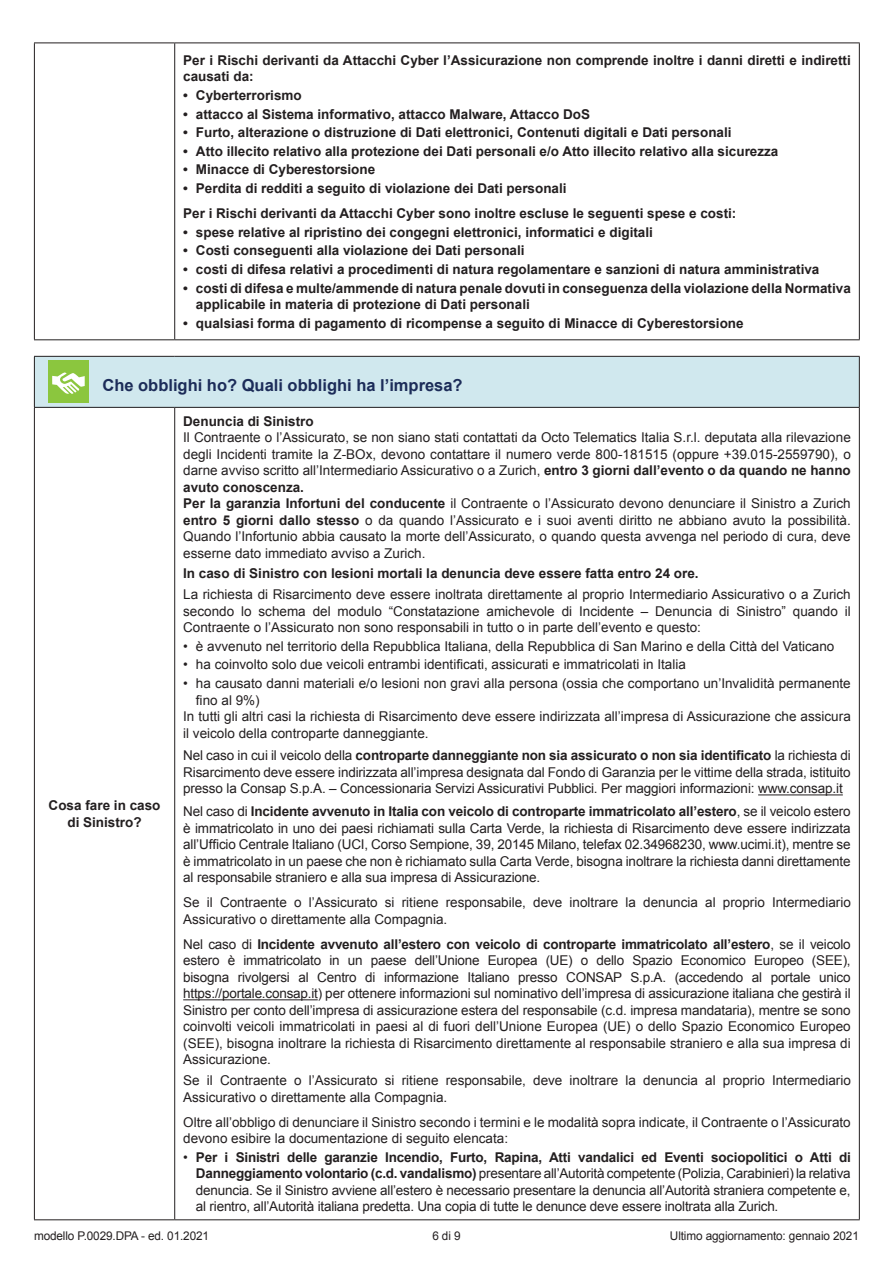
<style>
.page{position:relative;width:893px;height:1263px;background:#fff}
.page>*{position:absolute;margin:0;border:0;box-sizing:border-box;transform-origin:0 0}
.t1{font:700 16.5px "Arial";color:#1c2c59}
.t2{font:13.5px/16.5px "Arial";color:#231f20;text-align:justify}
.t3{font:700 13.5px/16.5px "Arial";color:#231f20}
.t4{font:12px "Arial";letter-spacing:-.01em;color:#231f20}
.s1{font-weight:700}
</style>
<div class="page">
<hr style="left:34px;top:43px;width:141px;height:1px;background:#231f20">
<hr style="left:34px;top:43px;width:1px;height:296px;background:#231f20">
<hr style="left:175px;top:43px;width:685px;height:1px;background:#231f20">
<hr style="left:174px;top:43px;width:1px;height:296px;background:#231f20">
<hr style="left:859px;top:43px;width:1px;height:296px;background:#231f20">
<hr style="left:34px;top:339px;width:141px;height:1px;background:#231f20">
<hr style="left:175px;top:339px;width:685px;height:1px;background:#231f20">
<div style="left:34px;top:356px;width:825px;height:51px;background:#d0e8ee"></div>
<hr style="left:34px;top:356px;width:141px;height:1px;background:#231f20">
<hr style="left:34px;top:357px;width:1px;height:50px;background:#231f20">
<hr style="left:175px;top:356px;width:685px;height:1px;background:#231f20">
<hr style="left:859px;top:357px;width:1px;height:50px;background:#231f20">
<hr style="left:34px;top:407px;width:141px;height:1px;background:#231f20">
<hr style="left:34px;top:408px;width:1px;height:811px;background:#231f20">
<hr style="left:175px;top:407px;width:685px;height:1px;background:#231f20">
<hr style="left:174px;top:408px;width:1px;height:811px;background:#231f20">
<hr style="left:859px;top:408px;width:1px;height:811px;background:#231f20">
<hr style="left:34px;top:1219px;width:141px;height:1px;background:#231f20">
<hr style="left:175px;top:1219px;width:685px;height:1px;background:#231f20">
<div style="left:48px;top:360px;width:41px;height:43px;background:#8bc63e"></div>
<svg style="left:52px;top:372px;width:33px;height:22px"></svg>
<hr style="left:758px;top:794px;width:85px;height:1px;background:#231f20">
<hr style="left:183px;top:999px;width:135px;height:1px;background:#231f20">
<p class="t3" style="left:183px;top:52px;width:669px">Per i Rischi derivanti da Attacchi Cyber l’Assicurazione non comprende inoltre i danni diretti e indiretti causati da:</p>
<p class="t3" style="left:183px;top:87px;width:120px">• Cyberterrorismo</p>
<p class="t3" style="left:183px;top:106px;width:408px">• attacco al Sistema informativo, attacco Malware, Attacco DoS</p>
<p class="t3" style="left:183px;top:125px;width:550px">• Furto, alterazione o distruzione di Dati elettronici, Contenuti digitali e Dati personali</p>
<p class="t3" style="left:183px;top:143px;width:597px">• Atto illecito relativo alla protezione dei Dati personali e/o Atto illecito relativo alla sicurezza</p>
<p class="t3" style="left:183px;top:162px;width:194px">• Minacce di Cyberestorsione</p>
<p class="t3" style="left:183px;top:176px;width:555px;line-height:25px">• Perdita di redditi a seguito di violazione dei Dati personali<br>Per i Rischi derivanti da Attacchi Cyber sono inoltre escluse le seguenti spese e costi:</p>
<p class="t3" style="left:183px;top:224px;width:471px">• spese relative al ripristino dei congegni elettronici, informatici e digitali</p>
<p class="t3" style="left:183px;top:243px;width:343px">• Costi conseguenti alla violazione dei Dati personali</p>
<p class="t3" style="left:183px;top:261px;width:638px">• costi di difesa relativi a procedimenti di natura regolamentare e sanzioni di natura amministrativa</p>
<p class="t3" style="left:196px;top:280px;width:656px;text-indent:-13px">• costi di difesa e multe/ammende di natura penale dovuti in conseguenza della violazione della Normativa applicabile in materia di protezione di Dati personali</p>
<p class="t3" style="left:183px;top:315px;width:562px">• qualsiasi forma di pagamento di ricompense a seguito di Minacce di Cyberestorsione</p>
<p class="t1" style="left:102px;top:374px;width:362px">Che obblighi ho? Quali obblighi ha l’impresa?</p>
<p class="t3" style="left:49px;top:797px;width:113px;line-height:17.2px;text-align:center">Cosa fare in caso di Sinistro?</p>
<p class="t3" style="left:183px;top:413px;width:132px">Denuncia di Sinistro</p>
<p class="t2" style="left:183px;top:429px;width:669px;text-align:left">Il Contraente o l’Assicurato, se non siano stati contattati da Octo Telematics Italia S.r.l. deputata alla rilevazione degli Incidenti tramite la Z-BOx, devono contattare il numero verde 800-181515 (oppure +39.015-2559790), o darne avviso scritto all’Intermediario Assicurativo o a Zurich, <span class="s1">entro 3 giorni dall’evento o da quando ne hanno avuto conoscenza.<br>Per la garanzia Infortuni del conducente</span> il Contraente o l’Assicurato devono denunciare il Sinistro a Zurich <span class="s1">entro 5 giorni dallo stesso</span> o da quando l’Assicurato e i suoi aventi diritto ne abbiano avuto la possibilità.<br>Quando l’Infortunio abbia causato la morte dell’Assicurato, o quando questa avvenga nel periodo di cura, deve esserne dato immediato avviso a Zurich.</p>
<p class="t3" style="left:183px;top:566px;width:517px">In caso di Sinistro con lesioni mortali la denuncia deve essere fatta entro 24 ore.</p>
<p class="t2" style="left:183px;top:586px;width:669px">La richiesta di Risarcimento deve essere inoltrata direttamente al proprio Intermediario Assicurativo o a Zurich secondo lo schema del modulo “Constatazione amichevole di Incidente – Denuncia di Sinistro” quando il Contraente o l’Assicurato non sono responsabili in tutto o in parte dell’evento e questo:</p>
<p class="t2" style="left:183px;top:638px;width:653px">• è avvenuto nel territorio della Repubblica Italiana, della Repubblica di San Marino e della Città del Vaticano</p>
<p class="t2" style="left:183px;top:657px;width:504px">• ha coinvolto solo due veicoli entrambi identificati, assicurati e immatricolati in Italia</p>
<p class="t2" style="left:183px;top:675px;width:669px">• ha causato danni materiali e/o lesioni non gravi alla persona (ossia che comportano un’Invalidità permanente</p>
<p class="t2" style="left:196px;top:692px;width:65px">fino al 9%)</p>
<p class="t2" style="left:183px;top:708px;width:669px">In tutti gli altri casi la richiesta di Risarcimento deve essere indirizzata all’impresa di Assicurazione che assicura</p>
<p class="t2" style="left:183px;top:725px;width:247px">il veicolo della controparte danneggiante.</p>
<p class="t2" style="left:183px;top:748px;width:669px">Nel caso in cui il veicolo della <span class="s1">controparte danneggiante non sia assicurato o non sia identificato</span> la richiesta di Risarcimento deve essere indirizzata all’impresa designata dal Fondo di Garanzia per le vittime della strada, istituito presso la Consap S.p.A. – Concessionaria Servizi Assicurativi Pubblici. Per maggiori informazioni: www.consap.it</p>
<p class="t2" style="left:183px;top:803px;width:669px">Nel caso di <span class="s1">Incidente avvenuto in Italia con veicolo di controparte immatricolato all’estero</span>, se il veicolo estero è immatricolato in uno dei paesi richiamati sulla Carta Verde, la richiesta di Risarcimento deve essere indirizzata all’Ufficio Centrale Italiano (UCI, Corso Sempione, 39, 20145 Milano, telefax 02.34968230, www.ucimi.it), mentre se è immatricolato in un paese che non è richiamato sulla Carta Verde, bisogna inoltrare la richiesta danni direttamente al responsabile straniero e alla sua impresa di Assicurazione.</p>
<p class="t2" style="left:183px;top:894px;width:669px">Se il Contraente o l’Assicurato si ritiene responsabile, deve inoltrare la denuncia al proprio Intermediario<br>Assicurativo o direttamente alla Compagnia.</p>
<p class="t2" style="left:183px;top:936px;width:669px">Nel caso di <span class="s1">Incidente avvenuto all’estero con veicolo di controparte immatricolato all’estero</span>, se il veicolo estero è immatricolato in un paese dell’Unione Europea (UE) o dello Spazio Economico Europeo (SEE), bisogna rivolgersi al Centro di informazione Italiano presso CONSAP S.p.A. (accedendo al portale unico https://portale.consap.it) per ottenere informazioni sul nominativo dell’impresa di assicurazione italiana che gestirà il Sinistro per conto dell’impresa di assicurazione estera del responsabile (c.d. impresa mandataria), mentre se sono coinvolti veicoli immatricolati in paesi al di fuori dell’Unione Europea (UE) o dello Spazio Economico Europeo (SEE), bisogna inoltrare la richiesta di Risarcimento direttamente al responsabile straniero e alla sua impresa di Assicurazione.</p>
<p class="t2" style="left:183px;top:1072px;width:669px">Se il Contraente o l’Assicurato si ritiene responsabile, deve inoltrare la denuncia al proprio Intermediario<br>Assicurativo o direttamente alla Compagnia.</p>
<p class="t2" style="left:183px;top:1114px;width:669px">Oltre all’obbligo di denunciare il Sinistro secondo i termini e le modalità sopra indicate, il Contraente o l’Assicurato devono esibire la documentazione di seguito elencata:</p>
<p class="t2" style="left:196px;top:1149px;width:656px;text-indent:-13px">• <span class="s1">Per i Sinistri delle garanzie Incendio, Furto, Rapina, Atti vandalici ed Eventi sociopolitici o Atti di Danneggiamento volontario (c.d. vandalismo)</span> presentare all’Autorità competente (Polizia, Carabinieri) la relativa denuncia. Se il Sinistro avviene all’estero è necessario presentare la denuncia all’Autorità straniera competente e, al rientro, all’Autorità italiana predetta. Una copia di tutte le denunce deve essere inoltrata alla Zurich.</p>
<p class="t4" style="left:34px;top:1228px;width:177px">modello P.0029.DPA - ed. 01.2021</p>
<p class="t4" style="left:432px;top:1228px;width:30px">6 di 9</p>
<p class="t4" style="left:670px;top:1228px;width:190px">Ultimo aggiornamento: gennaio 2021</p>
</div>
